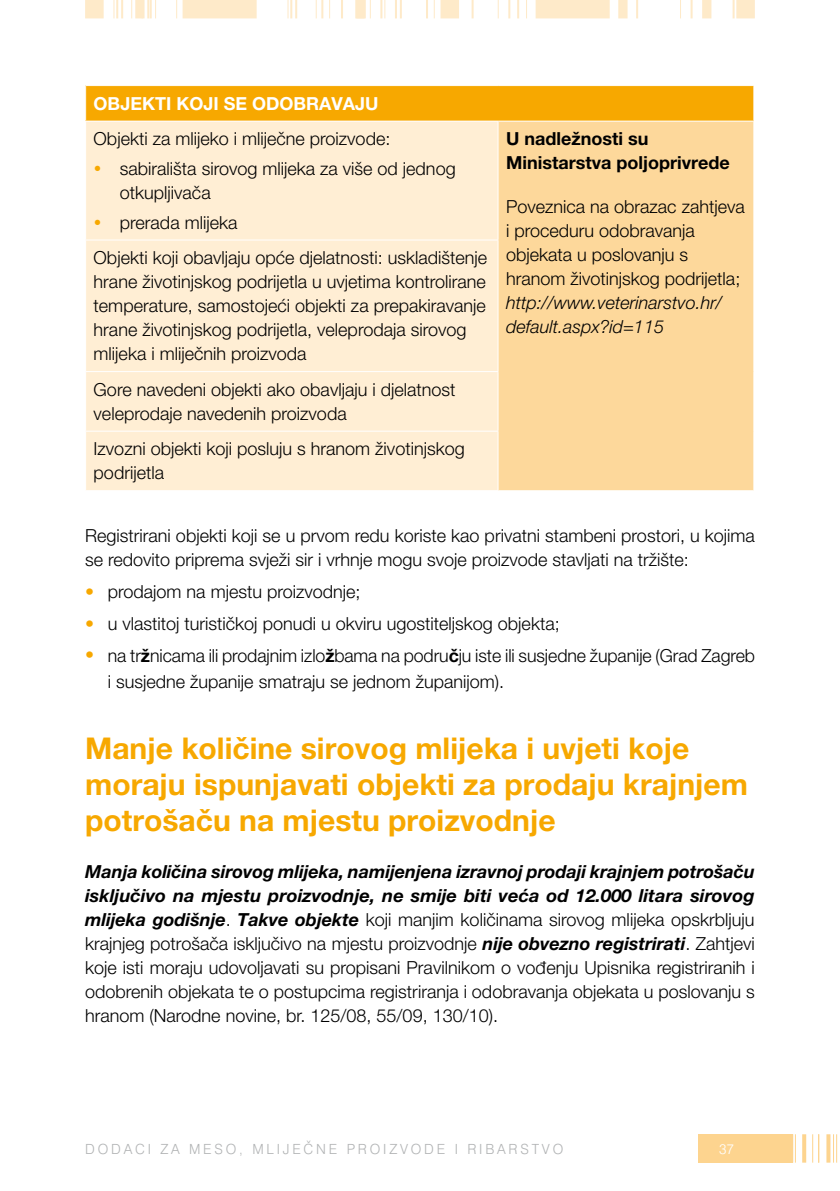
<style>
.page{position:relative;width:840px;height:1191px;background:#fff}
.page>*{position:absolute;margin:0;border:0;box-sizing:border-box;transform-origin:0 0}
.t1{font:700 30px/36px "Helvetica Neue LT Pro";color:#f7a800}
.t2{font:300 18px/24px "Helvetica Neue LT Pro";color:#000}
.t3{font:italic 300 18px/24px "Helvetica Neue LT Pro";color:#000}
.t4{font:700 18px/24px "Helvetica Neue LT Pro";color:#000}
.t5{font:700 18px "Helvetica Neue LT Pro";color:#fff}
.t6{font:14px "HR Swiss 721 Light BT";letter-spacing:.2em;color:#b1b3b4}
.t7{font:14px "HR Swiss 721 Light BT";color:#fff}
.s1{color:#f7a800}
.s2{font-weight:700;color:#f7a800}
.s3{font-weight:700}
.s4{font-weight:700;font-style:italic}
</style>
<div class="page">
<div style="left:86px;top:86px;width:667px;height:35px;background:#f7a800"></div>
<div style="left:86px;top:122px;width:411px;height:368px;background:#ffeed4"></div>
<div style="left:497px;top:121px;width:256px;height:370px;background:#fdd89b"></div>
<hr style="left:497px;top:121px;width:257px;height:1px;background:#fff">
<hr style="left:497px;top:490px;width:257px;height:1px;background:#fff">
<hr style="left:497px;top:122px;width:1px;height:117px;background:#fff">
<hr style="left:85px;top:239px;width:413px;height:1px;background:#fff">
<hr style="left:497px;top:240px;width:1px;height:131px;background:#fff">
<hr style="left:497px;top:431px;width:1px;height:59px;background:#fff">
<hr style="left:85px;top:371px;width:413px;height:1px;background:#fff">
<hr style="left:497px;top:372px;width:1px;height:58px;background:#fff">
<hr style="left:85px;top:430px;width:413px;height:1px;background:#fff">
<div style="left:697px;top:1134px;width:95px;height:28px;background:#fdd48f"></div>
<svg style="left:802px;top:1134px;width:3px;height:28px"></svg>
<svg style="left:826px;top:1134px;width:4px;height:28px"></svg>
<svg style="left:792px;top:1134px;width:2px;height:28px"></svg>
<svg style="left:833px;top:1134px;width:1px;height:28px"></svg>
<svg style="left:812px;top:1134px;width:2px;height:28px"></svg>
<div style="left:736px;top:0;width:18px;height:18px;background:#feeac9"></div>
<div style="left:535px;top:0;width:74px;height:18px;background:#feeac9"></div>
<div style="left:182px;top:0;width:74px;height:18px;background:#feeac9"></div>
<div style="left:440px;top:0;width:19px;height:18px;background:#feeac9"></div>
<div style="left:85px;top:0;width:19px;height:18px;background:#feeac9"></div>
<div style="left:355px;top:0;width:9px;height:18px;background:#fef0d8"></div>
<div style="left:701px;top:0;width:10px;height:18px;background:#feeac9"></div>
<div style="left:135px;top:0;width:9px;height:18px;background:#feeac9"></div>
<div style="left:356px;top:0;width:9px;height:18px;background:#feeac9"></div>
<div style="left:618px;top:0;width:9px;height:18px;background:#feeac9"></div>
<svg style="left:497px;top:0;width:1px;height:18px"></svg>
<svg style="left:329px;top:0;width:1px;height:18px"></svg>
<svg style="left:131px;top:0;width:1px;height:18px"></svg>
<svg style="left:176px;top:0;width:1px;height:18px"></svg>
<svg style="left:341px;top:0;width:2px;height:18px"></svg>
<svg style="left:426px;top:0;width:8px;height:18px"></svg>
<svg style="left:315px;top:0;width:8px;height:18px"></svg>
<svg style="left:144px;top:0;width:12px;height:18px"></svg>
<svg style="left:471px;top:0;width:2px;height:18px"></svg>
<svg style="left:517px;top:0;width:2px;height:18px"></svg>
<svg style="left:636px;top:0;width:1px;height:18px"></svg>
<svg style="left:690px;top:0;width:2px;height:18px"></svg>
<svg style="left:508px;top:0;width:2px;height:18px"></svg>
<svg style="left:380px;top:0;width:5px;height:18px"></svg>
<svg style="left:395px;top:0;width:6px;height:18px"></svg>
<svg style="left:287px;top:0;width:10px;height:18px"></svg>
<svg style="left:113px;top:0;width:10px;height:18px"></svg>
<svg style="left:732px;top:0;width:2px;height:18px"></svg>
<p class="t5" style="left:94px;top:92px;width:286px">OBJEKTI KOJI SE ODOBRAVAJU</p>
<p class="t2" style="left:94px;top:126px;width:298px">Objekti za mlijeko i mliječne proizvode:</p>
<p class="t2" style="left:120px;top:156px;width:337px;text-indent:-26px"><span class="s1">•</span> sabirališta sirovog mlijeka za više od jednog otkupljivača</p>
<p class="t2" style="left:94px;top:210px;width:145px"><span class="s1">•</span> prerada mlijeka</p>
<p class="t2" style="left:94px;top:245px;width:395px">Objekti koji obavljaju opće djelatnosti: uskladištenje hrane životinjskog podrijetla u uvjetima kontrolirane temperature, samostojeći objekti za prepakiravanje hrane životinjskog podrijetla, veleprodaja sirovog mlijeka i mliječnih proizvoda</p>
<p class="t2" style="left:94px;top:377px;width:363px">Gore navedeni objekti ako obavljaju i djelatnost veleprodaje navedenih proizvoda</p>
<p class="t2" style="left:94px;top:436px;width:372px">Izvozni objekti koji posluju s hranom životinjskog podrijetla</p>
<p class="t4" style="left:505px;top:126px;width:225px">U nadležnosti su<br>Ministarstva poljoprivrede</p>
<p class="t2" style="left:505px;top:194px;width:240px">Poveznica na obrazac zahtjeva i proceduru odobravanja objekata u poslovanju s hranom životinjskog podrijetla;</p>
<p class="t3" style="left:505px;top:291px;width:218px">http://www.veterinarstvo.hr/ default.aspx?id=115</p>
<p class="t2" style="left:85px;top:523px;width:671px">Registrirani objekti koji se u prvom redu koriste kao privatni stambeni prostori, u kojima se redovito priprema svježi sir i vrhnje mogu svoje proizvode stavljati na tržište:</p>
<p class="t2" style="left:85px;top:579px;width:277px"><span class="s2">•</span> prodajom na mjestu proizvodnje;</p>
<p class="t2" style="left:85px;top:611px;width:476px"><span class="s2">•</span> u vlastitoj turističkoj ponudi u okviru ugostiteljskog objekta;</p>
<p class="t2" style="left:108px;top:642px;width:648px;line-height:26px;text-indent:-23px"><span class="s2">•</span> na tr<span class="s3">ž</span>nicama ili prodajnim izlo<span class="s3">ž</span>bama na podru<span class="s3">č</span>ju iste ili susjedne županije (Grad Zagreb i susjedne županije smatraju se jednom županijom).</p>
<h1 class="t1" style="left:85px;top:729px;width:664px">Manje količine sirovog mlijeka i uvjeti koje moraju ispunjavati objekti za prodaju krajnjem potrošaču na mjestu proizvodnje</h1>
<p class="t2" style="left:85px;top:859px;width:671px;text-align:justify"><span class="s4">Manja količina sirovog mlijeka, namijenjena izravnoj prodaji krajnjem potrošaču isključivo na mjestu proizvodnje, ne smije biti veća od 12.000 litara sirovog mlijeka godišnje</span>. <span class="s4">Takve objekte</span> koji manjim količinama sirovog mlijeka opskrbljuju krajnjeg potrošača isključivo na mjestu proizvodnje <span class="s4">nije obvezno registrirati</span>. Zahtjevi koje isti moraju udovoljavati su propisani Pravilnikom o vođenju Upisnika registriranih i odobrenih objekata te o postupcima registriranja i odobravanja objekata u poslovanju s hranom (Narodne novine, br. 125/08, 55/09, 130/10).</p>
<p class="t6" style="left:85px;top:1140px;width:479px">DODACI ZA MESO, MLIJEČNE PROIZVODE I RIBARSTVO</p>
<p class="t7" style="left:718px;top:1140px;width:16px">37</p>
</div>
